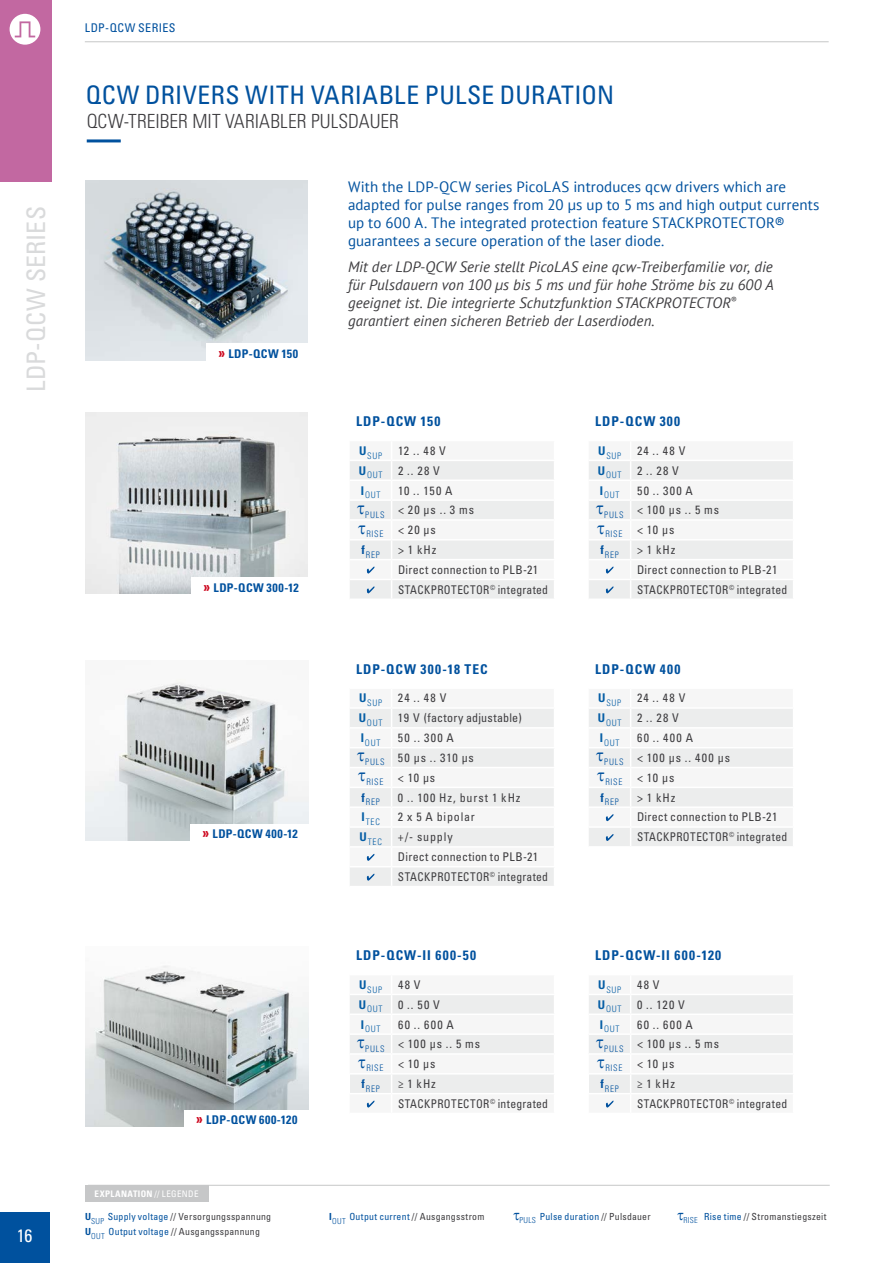
<style>
.page{position:relative;width:893px;height:1263px;background:#fff}
.page>*{position:absolute;margin:0;border:0;box-sizing:border-box;transform-origin:0 0}
.t1{font:condensed 25.5px "Univers LT Std";letter-spacing:.015em;color:#00519e}
.t2{font:condensed 25.5px "Univers LT Std";letter-spacing:.015em;color:#d9dadb}
.t3{font:300 condensed 19.5px "Univers LT Std";letter-spacing:.005em;color:#3e3d40}
.t4{font:condensed 18px "Univers LT Std";color:#fff}
.t5{font:italic 15px/18px "PT Sans";letter-spacing:.005em;color:#3e3d40}
.t6{font:15px/18px "PT Sans";letter-spacing:.005em;color:#00519e}
.t7{font:700 condensed 13.5px "Univers LT Std";letter-spacing:.085em;color:#00519e}
.t8{font:condensed 12px/19.8px "Univers LT Std";letter-spacing:.035em;color:#3e3d40}
.t9{font:condensed 12px/19.8px "Univers LT Std";letter-spacing:.08em;color:#3e3d40}
.t10{font:700 condensed 12px "Univers LT Std";letter-spacing:.04em;color:#00519e}
.t11{font:condensed 12px/19.8px "Univers LT Std";letter-spacing:.11em;color:#3e3d40}
.t12{font:condensed 12px "Univers LT Std";letter-spacing:.075em;color:#3e3d40}
.t13{font:condensed 12px "Univers LT Std";letter-spacing:.04em;color:#00519e}
.t14{font:condensed 12px "Univers LT Std";letter-spacing:.065em;color:#3e3d40}
.t15{font:condensed 9.75px "Univers LT Std";letter-spacing:.025em;color:#3e3d40}
.t16{font:condensed 9.75px "Univers LT Std";letter-spacing:.025em;color:#00519e}
.t17{font:700 condensed 9.75px "Univers LT Std";color:#00519e}
.t18{font:300 condensed 9px "Univers LT Std";letter-spacing:.085em;color:#045da5}
.t19{font:300 condensed 9px "Univers LT Std";letter-spacing:.085em;color:#00519e}
.t20{font:700 condensed 9px "Univers LT Std";letter-spacing:.05em;color:#fff}
.t21{font:300 condensed 8.25px "Univers LT Std";letter-spacing:.035em;color:#00519e}
.s1{font-size:15px;color:#cd071e}
.s2{font-weight:400}
.s3{color:#00519e}
.s4{color:#3e3d40}
</style>
<div class="page">
<div style="left:0;top:0;width:51px;height:181px;background:#c268a1"></div>
<hr style="left:85px;top:41px;width:744px;height:1px;background:#c6c7c8">
<hr style="left:87px;top:139px;width:34px;height:3px;background:#00519e">
<img style="left:86px;top:679px;width:222px;height:162px">
<div style="left:190px;top:824px;width:127px;height:22px;background:#fff"></div>
<img style="left:86px;top:965px;width:222px;height:161px">
<div style="left:184px;top:1110px;width:126px;height:22px;background:#fff"></div>
<div style="left:0;top:1213px;width:50px;height:50px;background:#00519e"></div>
<svg style="left:10px;top:14px;width:30px;height:31px"></svg>
<img style="left:86px;top:180px;width:222px;height:180px">
<div style="left:206px;top:344px;width:127px;height:22px;background:#fff"></div>
<hr style="left:88px;top:1185px;width:742px;height:1px;background:#c6c7c8">
<div style="left:85px;top:1185px;width:123px;height:16px;background:#c6c7c8"></div>
<img style="left:86px;top:413px;width:222px;height:181px">
<div style="left:191px;top:578px;width:153px;height:22px;background:#fff"></div>
<svg style="left:350px;top:995px;width:204px;height:113px"></svg>
<svg style="left:589px;top:995px;width:204px;height:113px"></svg>
<svg style="left:350px;top:709px;width:204px;height:177px"></svg>
<svg style="left:589px;top:709px;width:204px;height:137px"></svg>
<svg style="left:350px;top:461px;width:204px;height:138px"></svg>
<svg style="left:589px;top:461px;width:204px;height:138px"></svg>
<h1 class="t2" style="left:20px;top:392px;width:188px;rotate:-90deg">LDP-QCW SERIES</h1>
<h3 class="t4" style="left:17px;top:1224px;width:17px">16</h3>
<p class="t13" style="left:85px;top:20px;width:92px">LDP-QCW SERIES</p>
<h1 class="t1" style="left:86px;top:78px;width:530px">QCW DRIVERS WITH VARIABLE PULSE DURATION</h1>
<h2 class="t3" style="left:87px;top:109px;width:314px">QCW-TREIBER MIT VARIABLER PULSDAUER</h2>
<p class="t10" style="left:218px;top:346px;width:81px"><span class="s1">»</span> LDP-QCW 150</p>
<p class="t10" style="left:204px;top:580px;width:97px"><span class="s1">»</span> LDP-QCW 300-12</p>
<p class="t10" style="left:203px;top:827px;width:97px"><span class="s1">»</span> LDP-QCW 400-12</p>
<p class="t10" style="left:196px;top:1113px;width:103px"><span class="s1">»</span> LDP-QCW 600-120</p>
<p class="t20" style="left:95px;top:1188px;width:105px">EXPLANATION <span class="s2">// LEGENDE</span></p>
<p class="t6" style="left:348px;top:177px;width:473px">With the LDP-QCW series PicoLAS introduces qcw drivers which are adapted for pulse ranges from 20 µs up to 5 ms and high output currents up to 600 A. The integrated protection feature STACKPROTECTOR® guarantees a secure operation of the laser diode.</p>
<p class="t5" style="left:348px;top:258px;width:427px">Mit der LDP-QCW Serie stellt PicoLAS eine qcw-Treiberfamilie vor, die für Pulsdauern von 100 µs bis 5 ms und für hohe Ströme bis zu 600 A geeignet ist. Die integrierte Schutzfunktion STACKPROTECTOR<sup>® </sup>garantiert einen sicheren Betrieb der Laserdioden.</p>
<p class="t7" style="left:356px;top:413px;width:86px">LDP-QCW 150</p>
<p class="t18" style="left:359px;top:450px;width:25px"><sup>U</sup>SUP</p>
<p class="t8" style="left:398px;top:440px;width:49px">12 .. 48 V</p>
<p class="t18" style="left:359px;top:470px;width:25px"><sup>U</sup>OUT</p>
<p class="t8" style="left:398px;top:460px;width:43px">2 .. 28 V</p>
<p class="t18" style="left:361px;top:490px;width:21px"><sup>I</sup>OUT</p>
<p class="t9" style="left:365px;top:480px;width:110px;text-indent:33px">10 .. 150 A<br><sub>PULS</sub> &lt; 20 µs .. 3 ms<br><sub>RISE</sub> &lt; 20 µs</p>
<p class="t19" style="left:361px;top:549px;width:20px"><sup>f</sup>REP</p>
<p class="t8" style="left:398px;top:540px;width:152px">&gt; 1 kHz<br>Direct connection to PLB-21<br>STACKPROTECTOR<sup>©</sup> integrated</p>
<p class="t7" style="left:356px;top:661px;width:133px">LDP-QCW 300-18 TEC</p>
<p class="t18" style="left:359px;top:698px;width:25px"><sup>U</sup>SUP</p>
<p class="t8" style="left:398px;top:688px;width:50px">24 .. 48 V</p>
<p class="t18" style="left:359px;top:717px;width:25px"><sup>U</sup>OUT</p>
<p class="t8" style="left:398px;top:708px;width:125px">19 V (factory adjustable)</p>
<p class="t18" style="left:361px;top:737px;width:21px"><sup>I</sup>OUT</p>
<p class="t9" style="left:365px;top:728px;width:110px;text-indent:33px">50 .. 300 A<br><sub>PULS</sub> 50 µs .. 310 µs<br><sub>RISE</sub> &lt; 10 µs</p>
<p class="t19" style="left:361px;top:797px;width:20px"><sup>f</sup>REP</p>
<p class="t12" style="left:398px;top:790px;width:124px">0 .. 100 Hz, burst 1 kHz</p>
<p class="t18" style="left:361px;top:817px;width:20px"><sup>I</sup>TEC</p>
<p class="t14" style="left:398px;top:810px;width:78px">2 x 5 A bipolar</p>
<p class="t18" style="left:359px;top:836px;width:24px"><sup>U</sup>TEC</p>
<p class="t8" style="left:398px;top:827px;width:152px">+/- supply<br>Direct connection to PLB-21<br>STACKPROTECTOR<sup>©</sup> integrated</p>
<p class="t7" style="left:356px;top:947px;width:122px">LDP-QCW-II 600-50</p>
<p class="t18" style="left:359px;top:984px;width:25px"><sup>U</sup>SUP</p>
<p class="t8" style="left:398px;top:974px;width:24px">48 V</p>
<p class="t18" style="left:359px;top:1004px;width:25px"><sup>U</sup>OUT</p>
<p class="t8" style="left:398px;top:994px;width:43px">0 .. 50 V</p>
<p class="t18" style="left:361px;top:1024px;width:21px"><sup>I</sup>OUT</p>
<p class="t9" style="left:365px;top:1014px;width:116px;text-indent:33px">60 .. 600 A<br><sub>PULS</sub> &lt; 100 µs .. 5 ms<br><sub>RISE</sub> &lt; 10 µs</p>
<p class="t19" style="left:361px;top:1083px;width:20px"><sup>f</sup>REP</p>
<p class="t8" style="left:398px;top:1074px;width:152px">≥ 1 kHz<br>STACKPROTECTOR<sup>©</sup> integrated</p>
<p class="t7" style="left:595px;top:413px;width:87px">LDP-QCW 300</p>
<p class="t18" style="left:598px;top:450px;width:25px"><sup>U</sup>SUP</p>
<p class="t8" style="left:637px;top:440px;width:50px">24 .. 48 V</p>
<p class="t18" style="left:598px;top:470px;width:25px"><sup>U</sup>OUT</p>
<p class="t8" style="left:637px;top:460px;width:43px">2 .. 28 V</p>
<p class="t18" style="left:600px;top:490px;width:21px"><sup>I</sup>OUT</p>
<p class="t9" style="left:604px;top:480px;width:116px;text-indent:33px">50 .. 300 A<br><sub>PULS</sub> &lt; 100 µs .. 5 ms<br><sub>RISE</sub> &lt; 10 µs</p>
<p class="t19" style="left:600px;top:549px;width:20px"><sup>f</sup>REP</p>
<p class="t8" style="left:637px;top:540px;width:152px">&gt; 1 kHz<br>Direct connection to PLB-21<br>STACKPROTECTOR<sup>©</sup> integrated</p>
<p class="t7" style="left:595px;top:661px;width:87px">LDP-QCW 400</p>
<p class="t18" style="left:598px;top:698px;width:25px"><sup>U</sup>SUP</p>
<p class="t8" style="left:637px;top:688px;width:50px">24 .. 48 V</p>
<p class="t18" style="left:598px;top:717px;width:25px"><sup>U</sup>OUT</p>
<p class="t8" style="left:637px;top:708px;width:43px">2 .. 28 V</p>
<p class="t18" style="left:600px;top:737px;width:21px"><sup>I</sup>OUT</p>
<p class="t11" style="left:604px;top:728px;width:127px;text-indent:33px">60 .. 400 A<br><sub>PULS</sub> &lt; 100 µs .. 400 µs<br><sub>RISE</sub> &lt; 10 µs</p>
<p class="t19" style="left:600px;top:797px;width:20px"><sup>f</sup>REP</p>
<p class="t8" style="left:637px;top:787px;width:152px">&gt; 1 kHz<br>Direct connection to PLB-21<br>STACKPROTECTOR<sup>©</sup> integrated</p>
<p class="t7" style="left:595px;top:947px;width:128px">LDP-QCW-II 600-120</p>
<p class="t18" style="left:598px;top:984px;width:25px"><sup>U</sup>SUP</p>
<p class="t8" style="left:637px;top:974px;width:24px">48 V</p>
<p class="t18" style="left:598px;top:1004px;width:25px"><sup>U</sup>OUT</p>
<p class="t8" style="left:637px;top:994px;width:49px">0 .. 120 V</p>
<p class="t18" style="left:600px;top:1024px;width:21px"><sup>I</sup>OUT</p>
<p class="t9" style="left:604px;top:1014px;width:116px;text-indent:33px">60 .. 600 A<br><sub>PULS</sub> &lt; 100 µs .. 5 ms<br><sub>RISE</sub> &lt; 10 µs</p>
<p class="t19" style="left:600px;top:1083px;width:20px"><sup>f</sup>REP</p>
<p class="t8" style="left:637px;top:1074px;width:152px">≥ 1 kHz<br>STACKPROTECTOR<sup>©</sup> integrated</p>
<p class="t17" style="left:85px;top:1210px;width:7px">U</p>
<p class="t15" style="left:349px;top:1210px;width:137px"><span class="s3">Output current</span> // Ausgangsstrom</p>
<p class="t21" style="left:91px;top:1216px;width:14px">SUP</p>
<p class="t15" style="left:108px;top:1210px;width:165px"><span class="s3">Supply voltage</span> // Versorgungsspannung</p>
<p class="t21" style="left:85px;top:1231px;width:21px"><sup>U</sup>OUT</p>
<p class="t15" style="left:108px;top:1225px;width:153px"><span class="s3">Output voltage</span> // Ausgangsspannung</p>
<p class="t21" style="left:329px;top:1216px;width:18px"><sup>I</sup>OUT</p>
<p class="t21" style="left:519px;top:1215px;width:18px">PULS</p>
<p class="t16" style="left:540px;top:1210px;width:112px">Pulse duration <span class="s4">// Pulsdauer</span></p>
<p class="t15" style="left:683px;top:1210px;width:145px"><sub>RISE</sub> <span class="s3">Rise time</span> // Stromanstiegszeit</p>
</div>
